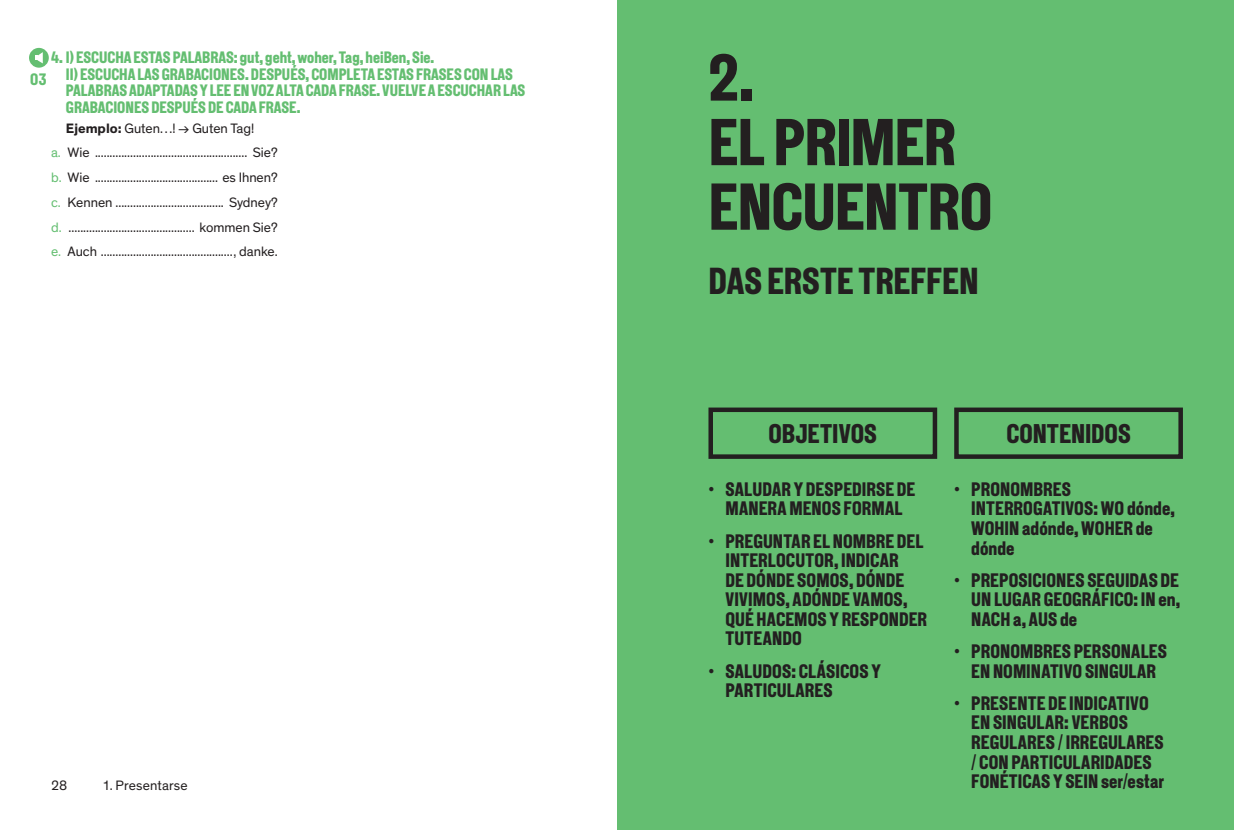
<style>
.page{position:relative;width:1234px;height:830px;background:#fff}
.page>*{position:absolute;margin:0;border:0;box-sizing:border-box;transform-origin:0 0}
.t1{font:66px/64.5px "New Grotesk Square FIVE";letter-spacing:-.005em;color:#231f20}
.t2{font:37.5px "New Grotesk Square FIVE";color:#231f20}
.t3{font:27px "New Grotesk Square FIVE";letter-spacing:.005em;color:#231f20}
.t4{font:19.5px/19.5px "New Grotesk Square FIVE";letter-spacing:.005em;color:#231f20}
.t5{font:16.5px/16.5px "New Grotesk Square FIVE";color:#64be71}
.t6{font:13.8px/24.8px "Theinhardt";color:#231f20}
.s1{font-weight:700}
.s2{color:#64be71}
</style>
<div class="page">
<div style="left:29px;top:48px;width:20px;height:20px;background:#64be71;border-radius:50%"></div>
<svg style="left:35px;top:52px;width:8px;height:11px"></svg>
<div style="left:617px;top:0;width:616px;height:829px;background:#64be71"></div>
<div style="left:708px;top:407px;width:228px;height:51px;border:4px solid #231f20"></div>
<div style="left:954px;top:407px;width:228px;height:51px;border:4px solid #231f20"></div>
<p class="t5" style="left:66px;top:50px;width:461px;text-indent:-15px">4. I) ESCUCHA ESTAS PALABRAS: gut, geht, woher, Tag, heiBen, Sie.<br>II) ESCUCHA LAS GRABACIONES. DESPUÉS, COMPLETA ESTAS FRASES CON LAS PALABRAS ADAPTADAS Y LEE EN VOZ ALTA CADA FRASE. VUELVE A ESCUCHAR LAS GRABACIONES DESPUÉS DE CADA FRASE.</p>
<p class="t6" style="left:51px;top:116px;width:228px;text-indent:15px"><span class="s1">Ejemplo:</span> Guten…! → Guten Tag!<br><span class="s2">a.</span> Wie .................................................... Sie? <span class="s2">b.</span> Wie .......................................... es Ihnen? <span class="s2">c.</span> Kennen ..................................... Sydney? <span class="s2">d.</span> ........................................... kommen Sie? <span class="s2">e.</span> Auch ............................................., danke.</p>
<p class="t5" style="left:30px;top:71px;width:18px">03</p>
<p class="t6" style="left:51px;top:773px;width:18px">28</p>
<p class="t6" style="left:102px;top:773px;width:87px">1. Presentarse</p>
<p class="t1" style="left:708px;top:46px;width:285px">2.<br>EL PRIMER<br>ENCUENTRO</p>
<p class="t2" style="left:708px;top:258px;width:271px">DAS ERSTE TREFFEN</p>
<p class="t3" style="left:768px;top:417px;width:110px">OBJETIVOS</p>
<p class="t3" style="left:1006px;top:417px;width:126px">CONTENIDOS</p>
<p class="t4" style="left:708px;top:479px;width:208px;text-align:center">• SALUDAR Y DESPEDIRSE DE<br>MANERA MENOS FORMAL</p>
<p class="t4" style="left:725px;top:531px;width:203px;text-indent:-17px">• PREGUNTAR EL NOMBRE DEL<br>INTERLOCUTOR, INDICAR<br>DE DÓNDE SOMOS, DÓNDE<br>VIVIMOS, ADÓNDE VAMOS,<br>QUÉ HACEMOS Y RESPONDER<br>TUTEANDO</p>
<p class="t4" style="left:725px;top:661px;width:157px;text-indent:-17px">• SALUDOS: CLÁSICOS Y<br>PARTICULARES</p>
<p class="t4" style="left:971px;top:479px;width:205px;text-indent:-17px">• PRONOMBRES<br>INTERROGATIVOS: WO dónde,<br>WOHIN adónde, WOHER de dónde</p>
<p class="t4" style="left:971px;top:570px;width:210px;text-align:justify;text-indent:-17px">• PREPOSICIONES SEGUIDAS DE UN LUGAR GEOGRÁFICO: IN en, NACH a, AUS de</p>
<p class="t4" style="left:953px;top:641px;width:214px;text-align:center">• PRONOMBRES PERSONALES<br>EN NOMINATIVO SINGULAR</p>
<p class="t4" style="left:971px;top:693px;width:194px;text-indent:-17px">• PRESENTE DE INDICATIVO<br>EN SINGULAR: VERBOS<br>REGULARES / IRREGULARES / CON PARTICULARIDADES<br>FONÉTICAS Y SEIN ser/estar</p>
</div>
